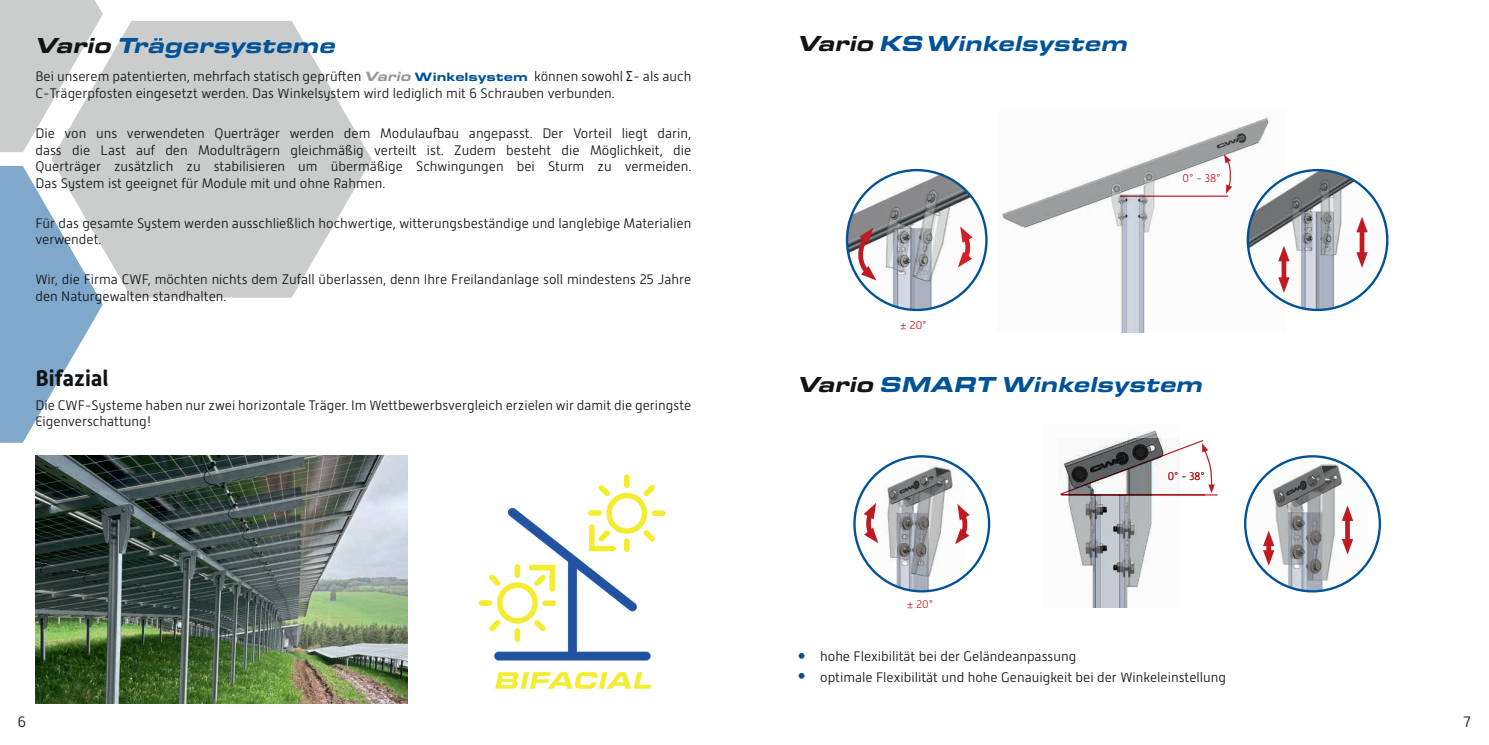
<style>
.page{position:relative;width:1489px;height:745px;background:#fff}
.page>*{position:absolute;margin:0;border:0;box-sizing:border-box;transform-origin:0 0}
.Headline_1{font:italic 900 22.5px "Eurostile Ext";letter-spacing:-.005em;color:#015297}
.Headline_2_nicht_im_IHV{font:700 22.5px "Alwyn New";color:#111416}
.t1{font:300 15px "Alwyn New";color:#111416}
.Standardt{font:300 13.75px/16.5px "Alwyn New";color:#111416}
.Seitenzahl_weiß{font:300 11.25px "Alwyn New";color:#bf1a21}
.Seitenzahl_weiß-2{font:300 11px "Alwyn New";color:#bf1a21}
.s1{color:#111416}
.s2{font-family:"Eurostile Ext";font-weight:900;font-style:italic;color:#989a9b}
.s3{font-family:"Eurostile Ext";font-weight:900;font-size:12.5px;color:#015297}
.s4{font-family:"Arial Narrow";font-weight:400}
</style>
<div class="page">
<svg style="left:0;top:0;width:408px;height:464px"></svg>
<img style="left:1061px;top:430px;width:118px;height:177px">
<img style="left:1246px;top:456px;width:121px;height:135px">
<svg style="left:1344px;top:520px;width:5px;height:18px"></svg>
<svg style="left:1341px;top:505px;width:11px;height:15px"></svg>
<svg style="left:1341px;top:538px;width:11px;height:16px"></svg>
<svg style="left:1262px;top:530px;width:12px;height:35px"></svg>
<img style="left:870px;top:461px;width:96px;height:130px">
<svg style="left:954px;top:503px;width:15px;height:41px"></svg>
<svg style="left:864px;top:502px;width:14px;height:41px"></svg>
<hr style="left:1061px;top:494px;width:156px;height:1px;background:#bf1a21">
<svg style="left:1060px;top:438px;width:154px;height:57px"></svg>
<img style="left:1000px;top:117px;width:285px;height:215px">
<img style="left:1247px;top:170px;width:140px;height:140px;border-radius:70px">
<div style="left:1359px;top:226px;width:5px;height:32px;background:#bf1a21"></div>
<svg style="left:1356px;top:216px;width:11px;height:16px"></svg>
<svg style="left:1356px;top:252px;width:11px;height:16px"></svg>
<div style="left:1281px;top:255px;width:5px;height:28px;background:#bf1a21"></div>
<svg style="left:1278px;top:245px;width:11px;height:16px"></svg>
<svg style="left:1278px;top:277px;width:11px;height:16px"></svg>
<img style="left:847px;top:170px;width:139px;height:140px;border-radius:70px">
<svg style="left:857px;top:227px;width:19px;height:53px"></svg>
<hr style="left:1119px;top:195px;width:108px;height:2px;background:#bf1a21">
<svg style="left:1223px;top:154px;width:8px;height:39px"></svg>
<svg style="left:957px;top:226px;width:15px;height:41px"></svg>
<img style="left:478px;top:474px;width:188px;height:215px">
<img style="left:35px;top:454px;width:372px;height:248px">
<p class="Headline_1" style="left:35px;top:28px;width:302px"><span class="s1">Vario</span> Trägersysteme</p>
<p class="Standardt" style="left:35px;top:68px;width:657px">Bei unserem patentierten, mehrfach statisch geprüften <span class="s2">Vario</span> <span class="s3">Winkelsystem</span> können sowohl <span class="s4">Σ</span>- als auch<br>C-Trägerpfosten eingesetzt werden. Das Winkelsystem wird lediglich mit 6 Schrauben verbunden.</p>
<p class="Standardt" style="left:35px;top:125px;width:657px;text-align:justify">Die von uns verwendeten Querträger werden dem Modulaufbau angepasst. Der Vorteil liegt darin, dass die Last auf den Modulträgern gleichmäßig verteilt ist. Zudem besteht die Möglichkeit, die Querträger zusätzlich zu stabilisieren um übermäßige Schwingungen bei Sturm zu vermeiden.<br>Das System ist geeignet für Module mit und ohne Rahmen.</p>
<p class="Standardt" style="left:35px;top:215px;width:657px">Für das gesamte System werden ausschließlich hochwertige, witterungsbeständige und langlebige Materialien verwendet.</p>
<p class="Standardt" style="left:35px;top:271px;width:657px">Wir, die Firma CWF, möchten nichts dem Zufall überlassen, denn Ihre Freilandanlage soll mindestens 25 Jahre den Naturgewalten standhalten.</p>
<p class="Headline_2_nicht_im_IHV" style="left:35px;top:365px;width:75px">Bifazial</p>
<p class="Standardt" style="left:35px;top:396px;width:657px">Die CWF-Systeme haben nur zwei horizontale Träger. Im Wettbewerbsvergleich erzielen wir damit die geringste<br>Eigenverschattung!</p>
<p class="Headline_1" style="left:797px;top:26px;width:332px"><span class="s1">Vario</span> KS Winkelsystem</p>
<p class="Seitenzahl_weiß" style="left:900px;top:318px;width:28px">± 20°</p>
<p class="Seitenzahl_weiß" style="left:1182px;top:171px;width:40px">0° - 38°</p>
<p class="Headline_1" style="left:797px;top:367px;width:407px"><span class="s1">Vario</span> SMART Winkelsystem</p>
<p class="Seitenzahl_weiß-2" style="left:906px;top:597px;width:28px">± 20°</p>
<p class="Seitenzahl_weiß-2" style="left:1167px;top:470px;width:39px">0° - 38°</p>
<p class="Standardt" style="left:820px;top:648px;width:258px">hohe Flexibilität bei der Geländeanpassung</p>
<p class="Standardt" style="left:820px;top:668px;width:407px">optimale Flexibilität und hohe Genauigkeit bei der Winkeleinstellung</p>
<p class="t1" style="left:18px;top:713px;width:10px">6</p>
<p class="t1" style="left:1463px;top:712px;width:9px">7</p>
</div>
